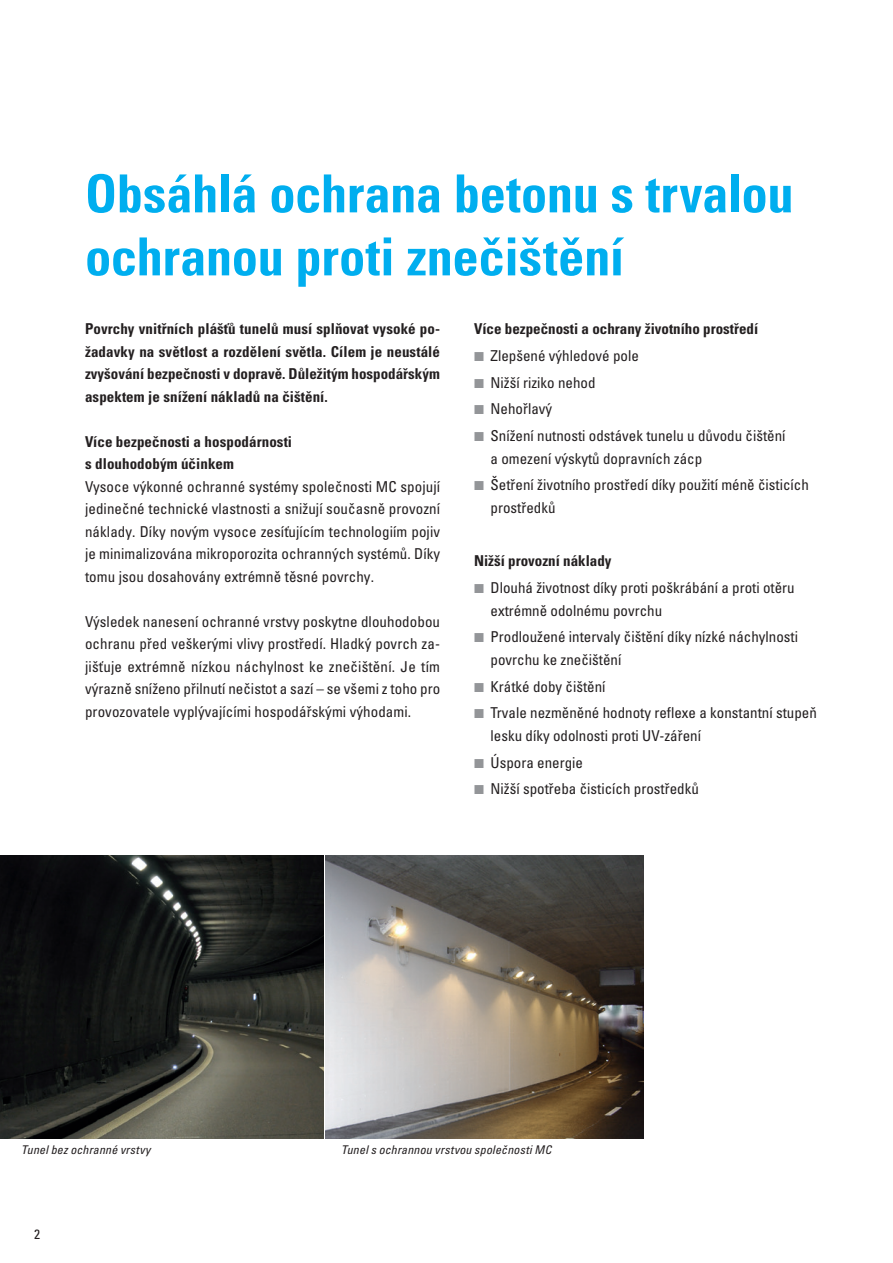
<style>
.page{position:relative;width:893px;height:1263px;background:#fff}
.page>*{position:absolute;margin:0;border:0;box-sizing:border-box;transform-origin:0 0}
.t1{font:700 condensed 52.5px/63px "Univers LT Pro";letter-spacing:-.005em;color:#00aeef}
.t2{font:condensed 15px/26.7px "Univers LT Pro";color:#231f20}
.t3{font:700 condensed 15px/22.5px "Univers LT Pro";letter-spacing:.005em;color:#231f20;text-align:justify}
.t4{font:condensed 13.5px "Univers LT Pro";color:#231f20}
.t5{font:italic condensed 12px "Univers LT Pro";letter-spacing:.015em;color:#231f20}
.s1{font-weight:700}
.s2{color:#939598}
</style>
<div class="page">
<img style="left:0;top:855px;width:323px;height:283px">
<img style="left:326px;top:855px;width:317px;height:283px">
<h1 class="t1" style="left:85px;top:162px;width:710px">Obsáhlá ochrana betonu s trvalou ochranou proti znečištění</h1>
<p class="t3" style="left:85px;top:317px;width:357px">Povrchy vnitřních plášťů tunelů musí splňovat vysoké po&shy;žadavky na světlost a rozdělení světla. Cílem je neustálé zvyšování bezpečnosti v dopravě. Důležitým hospodářským aspektem je snížení nákladů na čištění.</p>
<p class="t3" style="left:85px;top:430px;width:209px">Více bezpečnosti a hospodárnosti s dlouhodobým účinkem</p>
<p class="t2" style="left:85px;top:475px;width:357px;line-height:22.5px;text-align:justify">Vysoce výkonné ochranné systémy společnosti MC spojují jedinečné technické vlastnosti a snižují současně provozní náklady. Díky novým vysoce zesíťujícím technologiím pojiv je minimalizována mikroporozita ochranných systémů. Díky tomu jsou dosahovány extrémně těsné povrchy.</p>
<p class="t2" style="left:85px;top:610px;width:357px;line-height:22.5px;text-align:justify">Výsledek nanesení ochranné vrstvy poskytne dlouhodobou ochranu před veškerými vlivy prostředí. Hladký povrch za&shy;jišťuje extrémně nízkou náchylnost ke znečištění. Je tím výrazně sníženo přilnutí nečistot a sazí – se všemi z toho pro provozovatele vyplývajícími hospodářskými výhodami.</p>
<p class="t2" style="left:474px;top:315px;width:313px"><span class="s1">Více bezpečnosti a ochrany životního prostředí<br></span><span class="s2">◾</span> Zlepšené výhledové pole<br><span class="s2">◾</span> Nižší riziko nehod<br><span class="s2">◾</span> Nehořlavý<br><span class="s2">◾</span> Snížení nutnosti odstávek tunelu u důvodu čištění</p>
<p class="t2" style="left:474px;top:445px;width:336px;text-indent:16px">a omezení výskytů dopravních zácp<br><span class="s2">◾</span> Šetření životního prostředí díky použití méně čisticích</p>
<p class="t2" style="left:491px;top:494px;width:66px">prostředků</p>
<p class="t2" style="left:474px;top:547px;width:322px"><span class="s1">Nižší provozní náklady<br></span><span class="s2">◾</span> Dlouhá životnost díky proti poškrábání a proti otěru</p>
<p class="t2" style="left:474px;top:597px;width:325px;text-indent:16px">extrémně odolnému povrchu<br><span class="s2">◾</span> Prodloužené intervaly čištění díky nízké náchylnosti</p>
<p class="t2" style="left:474px;top:646px;width:344px;text-indent:16px">povrchu ke znečištění<br><span class="s2">◾</span> Krátké doby čištění<br><span class="s2">◾</span> Trvale nezměněné hodnoty reflexe a konstantní stupeň</p>
<p class="t2" style="left:474px;top:722px;width:228px;text-indent:16px">lesku díky odolnosti proti UV-záření <span class="s2">◾</span> Úspora energie<br><span class="s2">◾</span> Nižší spotřeba čisticích prostředků</p>
<p class="t5" style="left:21px;top:1142px;width:131px">Tunel bez ochranné vrstvy</p>
<p class="t5" style="left:341px;top:1142px;width:212px">Tunel s ochrannou vrstvou společnosti MC</p>
<p class="t4" style="left:34px;top:1225px;width:7px">2</p>
</div>
